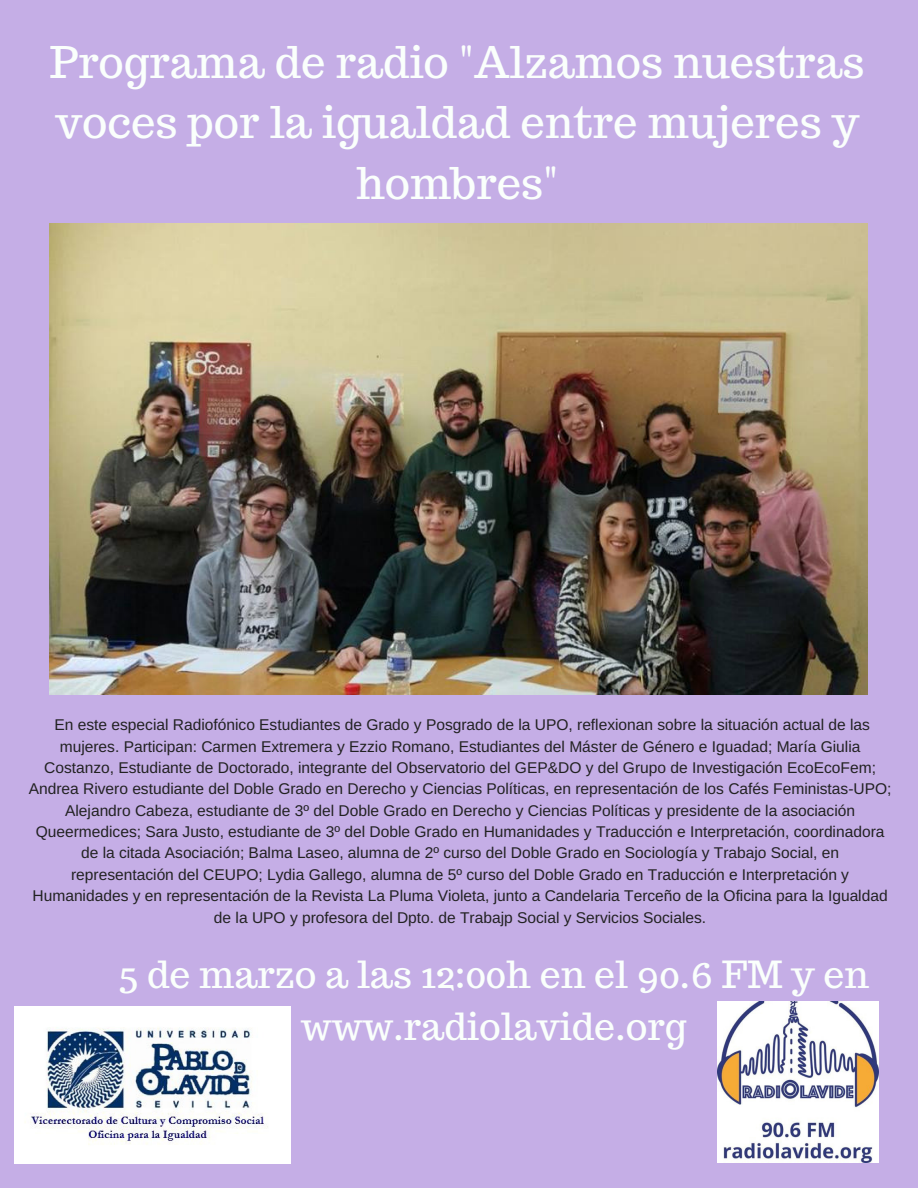
<style>
.page{position:relative;width:918px;height:1188px;background:#c5aee6}
.page>*{position:absolute;margin:0;border:0;box-sizing:border-box;transform-origin:0 0}
.t1{font:43.65px/60.8px "Trocchi";color:#fafffc;text-align:center}
.t2{font:37.35px/51.8px "Trocchi";color:#fafffc;text-align:center}
.t3{font:15.6px/21.3px "Arimo";color:#222;text-align:center}
</style>
<div class="page">
<img style="left:50px;top:224px;width:817px;height:470px">
<img style="left:718px;top:1001px;width:161px;height:161px">
<img style="left:15px;top:1007px;width:275px;height:156px">
<h1 class="t1" style="left:50px;top:31px;width:816px">Programa de radio "Alzamos nuestras voces por la igualdad entre mujeres y hombres"</h1>
<p class="t3" style="left:29px;top:714px;width:864px">En este especial Radiofónico Estudiantes de Grado y Posgrado de la UPO, reflexionan sobre la situación actual de las mujeres. Participan: Carmen Extremera y Ezzio Romano, Estudiantes del Máster de Género e Iguadad; María Giulia Costanzo, Estudiante de Doctorado, integrante del Observatorio del GEP&amp;DO y del Grupo de Investigación EcoEcoFem; Andrea Rivero estudiante del Doble Grado en Derecho y Ciencias Políticas, en representación de los Cafés Feministas-UPO; Alejandro Cabeza, estudiante de 3º del Doble Grado en Derecho y Ciencias Políticas y presidente de la asociación Queermedices; Sara Justo, estudiante de 3º del Doble Grado en Humanidades y Traducción e Interpretación, coordinadora de la citada Asociación; Balma Laseo, alumna de 2º curso del Doble Grado en Sociología y Trabajo Social, en representación del CEUPO; Lydia Gallego, alumna de 5º curso del Doble Grado en Traducción e Interpretación y Humanidades y en representación de la Revista La Pluma Violeta, junto a Candelaria Terceño de la Oficina para la Igualdad de la UPO y profesora del Dpto. de Trabajp Social y Servicios Sociales.</p>
<h2 class="t2" style="left:119px;top:948px;width:752px">5 de marzo a las 12:00h en el 90.6 FM y en www.radiolavide.org</h2>
</div>
